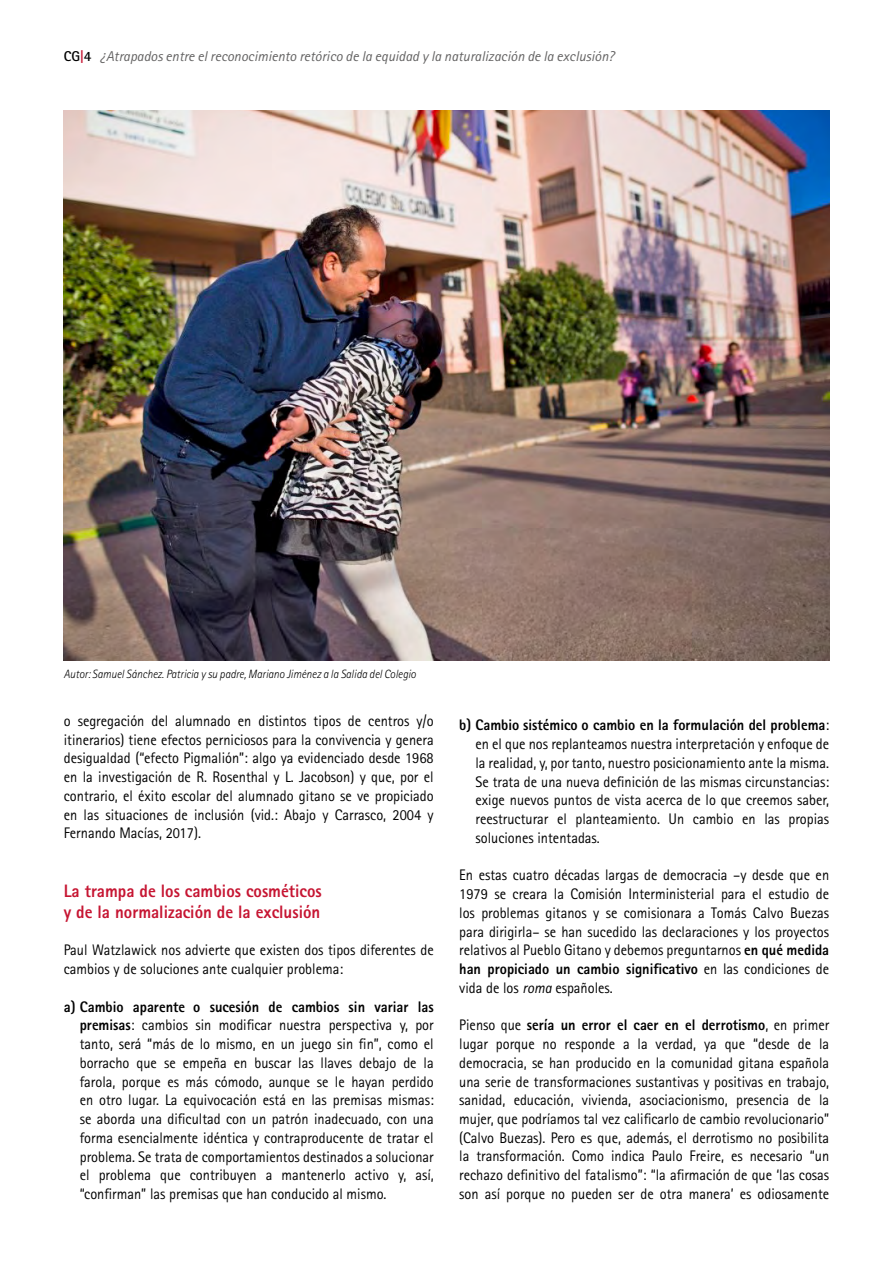
<style>
.page{position:relative;width:893px;height:1263px;background:#fff}
.page>*{position:absolute;margin:0;border:0;box-sizing:border-box;transform-origin:0 0}
.t1{font:800 18px/21px "Rotis Sans Serif Std";color:#c61532;scale:.94 1}
.t2{font:15.3px/18.8px "Rotis Sans Serif Std";color:#000;text-align:justify;scale:.94 1}
.t3{font:italic 14.25px "Rotis Sans Serif Std";color:#646363}
.t4{font:italic 300 12px "Rotis Sans Serif Std";color:#000;scale:.94 1}
.s1{font-weight:700;font-style:normal;color:#000}
.s2{font-weight:700;font-style:normal;color:#c61532}
.s3{font-weight:800}
.s4{font-style:italic}
</style>
<div class="page">
<img style="left:64px;top:111px;width:765px;height:550px">
<p class="t3" style="left:64px;top:48px;width:552px"><span class="s1">CG</span><span class="s2">|</span><span class="s1">4</span> ¿Atrapados entre el reconocimiento retórico de la equidad y la naturalización de la exclusión?</p>
<p class="t4" style="left:64px;top:667px;width:376px">Autor: Samuel Sánchez. Patricia y su padre, Mariano Jiménez a la Salida del Colegio</p>
<p class="t2" style="left:64px;top:711px;width:395px">o segregación del alumnado en distintos tipos de centros y/o itinerarios) tiene efectos perniciosos para la convivencia y genera desigualdad (“efecto Pigmalión”: algo ya evidenciado desde 1968 en la investigación de R. Rosenthal y L. Jacobson) y que, por el contrario, el éxito escolar del alumnado gitano se ve propiciado en las situaciones de inclusión (vid.: Abajo y Carrasco, 2004 y Fernando Macías, 2017).</p>
<p class="t1" style="left:64px;top:880px;width:276px">La trampa de los cambios cosméticos y de la normalización de la exclusión</p>
<p class="t2" style="left:64px;top:941px;width:395px">Paul Watzlawick nos advierte que existen dos tipos diferentes de cambios y de soluciones ante cualquier problema:</p>
<p class="t2" style="left:80px;top:997px;width:378px;text-indent:-16px"><span class="s3">a) Cambio aparente o sucesión de cambios sin variar las premisas</span>: cambios sin modificar nuestra perspectiva y, por tanto, será “más de lo mismo, en un juego sin fin”, como el borracho que se empeña en buscar las llaves debajo de la farola, porque es más cómodo, aunque se le hayan perdido en otro lugar. La equivocación está en las premisas mismas: se aborda una dificultad con un patrón inadecuado, con una forma esencialmente idéntica y contraproducente de tratar el problema. Se trata de comportamientos destinados a solucionar el problema que contribuyen a mantenerlo activo y, así, “confirman” las premisas que han conducido al mismo.</p>
<p class="t2" style="left:475px;top:716px;width:378px;text-indent:-16px"><span class="s3">b) Cambio sistémico o cambio en la formulación del problema</span>: en el que nos replanteamos nuestra interpretación y enfoque de la realidad, y, por tanto, nuestro posicionamiento ante la misma.<br>Se trata de una nueva definición de las mismas circunstancias: exige nuevos puntos de vista acerca de lo que creemos saber, reestructurar el planteamiento. Un cambio en las propias soluciones intentadas.</p>
<p class="t2" style="left:459px;top:866px;width:395px">En estas cuatro décadas largas de democracia –y desde que en 1979 se creara la Comisión Interministerial para el estudio de los problemas gitanos y se comisionara a Tomás Calvo Buezas para dirigirla– se han sucedido las declaraciones y los proyectos relativos al Pueblo Gitano y debemos preguntarnos <span class="s3">en qué medida han propiciado un cambio significativo</span> en las condiciones de vida de los <span class="s4">roma</span> españoles.</p>
<p class="t2" style="left:459px;top:1015px;width:395px">Pienso que <span class="s3">sería un error el caer en el derrotismo</span>, en primer lugar porque no responde a la verdad, ya que “desde de la democracia, se han producido en la comunidad gitana española una serie de transformaciones sustantivas y positivas en trabajo, sanidad, educación, vivienda, asociacionismo, presencia de la mujer, que podríamos tal vez calificarlo de cambio revolucionario” (Calvo Buezas). Pero es que, además, el derrotismo no posibilita la transformación. Como indica Paulo Freire, es necesario “un rechazo definitivo del fatalismo”: “la afirmación de que ‘las cosas son así porque no pueden ser de otra manera’ es odiosamente</p>
</div>
